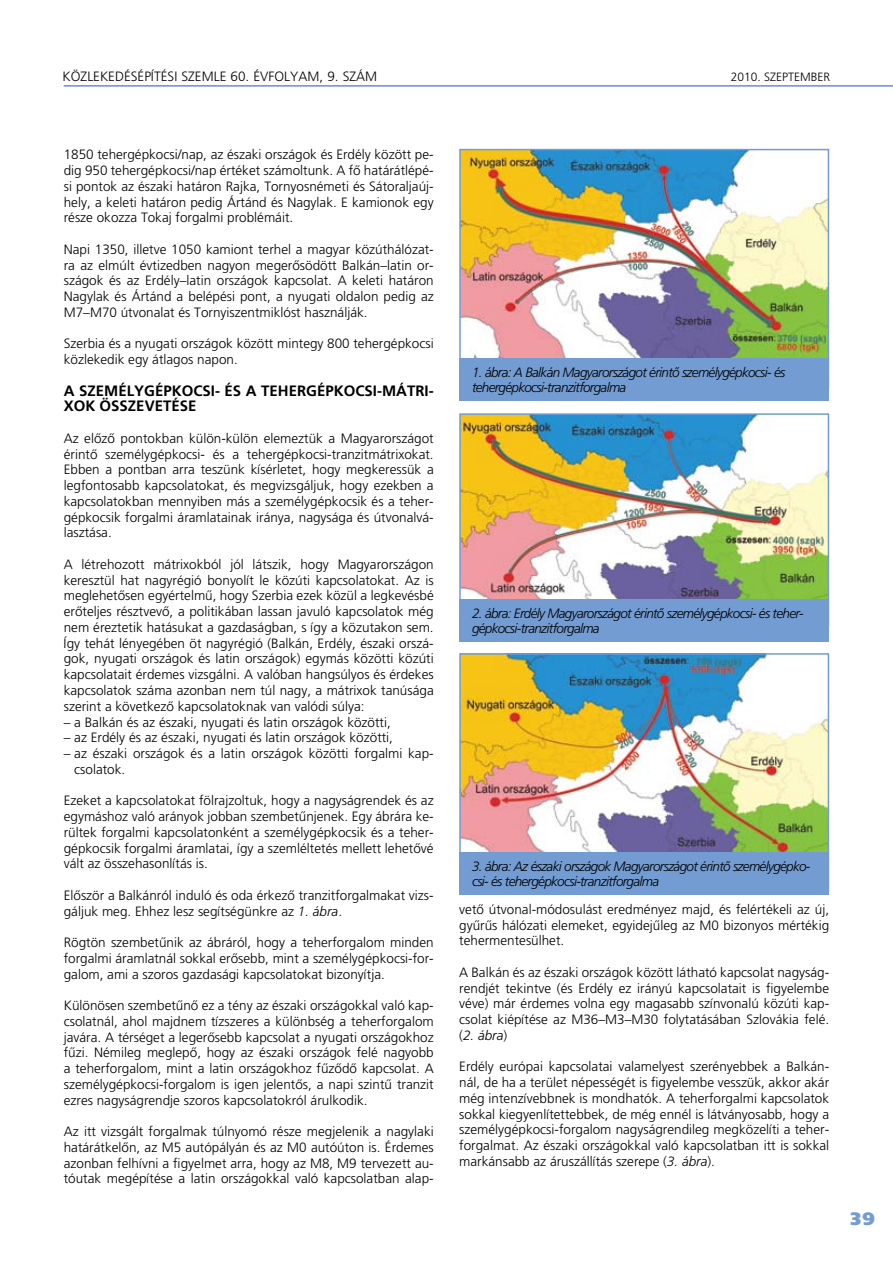
<style>
.page{position:relative;width:893px;height:1263px;background:#fff}
.page>*{position:absolute;margin:0;border:0;box-sizing:border-box;transform-origin:0 0}
.t1{font:900 18px "Frutiger H";color:#739cd2}
.t2{font:700 15px/15.8px "Frutiger H";color:#000}
.t3{font:300 13.5px/15.8px "Frutiger H";color:#000;text-align:justify}
.t4{font:italic 300 13.5px/15px "Frutiger H";letter-spacing:-.05em;color:#000}
.t5{font:300 12px "Frutiger H";color:#000}
.s1{font-style:italic}
</style>
<div class="page">
<hr style="left:64px;top:85px;width:829px;height:2px;background:#739cd2">
<img style="left:462px;top:152px;width:364px;height:206px">
<div style="left:459px;top:149px;width:370px;height:238px;border:2px solid #739cd2"></div>
<div style="left:459px;top:358px;width:370px;height:43px;background:#739cd2"></div>
<img style="left:462px;top:416px;width:364px;height:183px">
<div style="left:459px;top:413px;width:370px;height:213px;border:2px solid #739cd2"></div>
<div style="left:459px;top:599px;width:370px;height:42px;background:#739cd2"></div>
<img style="left:462px;top:656px;width:364px;height:196px">
<div style="left:459px;top:653px;width:370px;height:238px;border:2px solid #739cd2"></div>
<div style="left:459px;top:852px;width:370px;height:43px;background:#739cd2"></div>
<p class="t3" style="left:63px;top:69px;width:200px">KÖZLEKEDÉSÉPÍTÉSI SZEMLE 60. évfolyam</p>
<p class="t3" style="left:319px;top:69px;width:33px">, 9. szám</p>
<p class="t5" style="left:731px;top:70px;width:41px">2010. szeptem</p>
<p class="t5" style="left:811px;top:70px;width:21px">ber</p>
<p class="t3" style="left:64px;top:147px;width:371px">1850 tehergépkocsi/nap, az északi országok és Erdély között pe&shy;dig 950 tehergépkocsi/nap értéket számoltunk. A fô határátlépé&shy;si pontok az északi határon Rajka, Tornyosnémeti és Sátoraljaúj&shy;hely, a keleti határon pedig Ártánd és Nagylak. E kamionok egy része okozza Tokaj forgalmi problémáit.</p>
<p class="t3" style="left:64px;top:241px;width:371px">Napi 1350, illetve 1050 kamiont terhel a magyar közúthálózat&shy;ra az elmúlt évtizedben nagyon megerôsödött Balkán–latin or&shy;szágok és az Erdély–latin országok kapcsolat. A keleti határon Nagylak és Ártánd a belépési pont, a nyugati oldalon pedig az M7–M70 útvonalat és Tornyiszentmiklóst használják.</p>
<p class="t3" style="left:64px;top:336px;width:371px">Szerbia és a nyugati országok között mintegy 800 tehergépkocsi közlekedik egy átlagos napon.</p>
<p class="t2" style="left:64px;top:382px;width:371px">A SZEMÉLYGÉPKOCSI- ÉS A TEHERGÉPKOCSI-MÁTRI-<br>XOK ÖSSZEVETÉSE</p>
<p class="t3" style="left:64px;top:430px;width:371px">Az elôzô pontokban külön-külön elemeztük a Magyarországot érintô személygépkocsi- és a tehergépkocsi-tranzitmátrixokat.<br>Ebben a pontban arra teszünk kísérletet, hogy megkeressük a legfontosabb kapcsolatokat, és megvizsgáljuk, hogy ezekben a kapcsolatokban mennyiben más a személygépkocsik és a teher&shy;gépkocsik forgalmi áramlatainak iránya, nagysága és útvonalvá&shy;lasztása.</p>
<p class="t3" style="left:64px;top:556px;width:371px">A létrehozott mátrixokból jól látszik, hogy Magyarországon keresztül hat nagyrégió bonyolít le közúti kapcsolatokat. Az is meglehetôsen egyértelmû, hogy Szerbia ezek közül a legkevésbé erôteljes résztvevô, a politikában lassan javuló kapcsolatok még nem éreztetik hatásukat a gazdaságban, s így a közutakon sem.<br>Így tehát lényegében öt nagyrégió (Balkán, Erdély, északi orszá&shy;gok, nyugati országok és latin országok) egymás közötti közúti kapcsolatait érdemes vizsgálni. A valóban hangsúlyos és érdekes kapcsolatok száma azonban nem túl nagy, a mátrixok tanúsága szerint a következô kapcsolatoknak van valódi súlya:</p>
<p class="t3" style="left:64px;top:714px;width:329px">– a Balkán és az északi, nyugati és latin országok közötti,</p>
<p class="t3" style="left:64px;top:730px;width:331px">– az Erdély és az északi, nyugati és latin országok közötti,</p>
<p class="t3" style="left:74px;top:745px;width:361px;text-indent:-11px">– az északi országok és a latin országok közötti forgalmi kap&shy;csolatok.</p>
<p class="t3" style="left:64px;top:793px;width:371px">Ezeket a kapcsolatokat fölrajzoltuk, hogy a nagyságrendek és az egymáshoz való arányok jobban szembetûnjenek. Egy ábrára ke&shy;rültek forgalmi kapcsolatonként a személygépkocsik és a teher&shy;gépkocsik forgalmi áramlatai, így a szemléltetés mellett lehetôvé vált az összehasonlítás is.</p>
<p class="t3" style="left:64px;top:887px;width:371px">Elôször a Balkánról induló és oda érkezô tranzitforgalmakat vizs&shy;gáljuk meg. Ehhez lesz segítségünkre az <span class="s1">1. ábra</span>.</p>
<p class="t3" style="left:64px;top:934px;width:371px">Rögtön szembetûnik az ábráról, hogy a teherforgalom minden forgalmi áramlatnál sokkal erôsebb, mint a személygépkocsi-for&shy;galom, ami a szoros gazdasági kapcsolatokat bizonyítja.</p>
<p class="t3" style="left:64px;top:997px;width:371px">Különösen szembetûnô ez a tény az északi országokkal való kap&shy;csolatnál, ahol majdnem tízszeres a különbség a teherforgalom javára. A térséget a legerôsebb kapcsolat a nyugati országokhoz fûzi. Némileg meglepô, hogy az északi országok felé nagyobb a teherforgalom, mint a latin országokhoz fûzôdô kapcsolat. A személygépkocsi-forgalom is igen jelentôs, a napi szintû tranzit ezres nagyságrendje szoros kapcsolatokról árulkodik.</p>
<p class="t3" style="left:64px;top:1123px;width:371px">Az itt vizsgált forgalmak túlnyomó része megjelenik a nagylaki határátkelôn, az M5 autópályán és az M0 autóúton is. Érdemes azonban felhívni a figyelmet arra, hogy az M8, M9 tervezett au&shy;tóutak megépítése a latin országokkal való kapcsolatban alap-</p>
<p class="t4" style="left:472px;top:365px;width:315px">1. ábra: A Balkán Magyarországot érintô személygépkocsi- és tehergépkocsi-tranzitforgalma</p>
<p class="t4" style="left:472px;top:605px;width:333px">2. ábra: Erdély Magyarországot érintô személygépkocsi- és teher&shy;gépkocsi-tranzitforgalma</p>
<p class="t4" style="left:472px;top:859px;width:340px">3. ábra: Az északi országok Magyarországot érintô személygépko&shy;csi- és tehergépkocsi-tranzitforgalma</p>
<p class="t3" style="left:459px;top:901px;width:371px">vetô útvonal-módosulást eredményez majd, és felértékeli az új, gyûrûs hálózati elemeket, egyidejûleg az M0 bizonyos mértékig tehermentesülhet.</p>
<p class="t3" style="left:459px;top:964px;width:371px">A Balkán és az északi országok között látható kapcsolat nagyság&shy;rendjét tekintve (és Erdély ez irányú kapcsolatait is figyelembe véve) már érdemes volna egy magasabb színvonalú közúti kap&shy;csolat kiépítése az M36–M3–M30 folytatásában Szlovákia felé. (<span class="s1">2. ábra</span>)</p>
<p class="t3" style="left:459px;top:1059px;width:371px">Erdély európai kapcsolatai valamelyest szerényebbek a Balkán&shy;nál, de ha a terület népességét is figyelembe vesszük, akkor akár még intenzívebbnek is mondhatók. A teherforgalmi kapcsolatok sokkal kiegyenlítettebbek, de még ennél is látványosabb, hogy a személygépkocsi-forgalom nagyságrendileg megközelíti a teher&shy;forgalmat. Az északi országokkal való kapcsolatban itt is sokkal markánsabb az áruszállítás szerepe (<span class="s1">3. ábra</span>).</p>
<h1 class="t1" style="left:850px;top:1208px;width:13px">39</h1>
</div>
